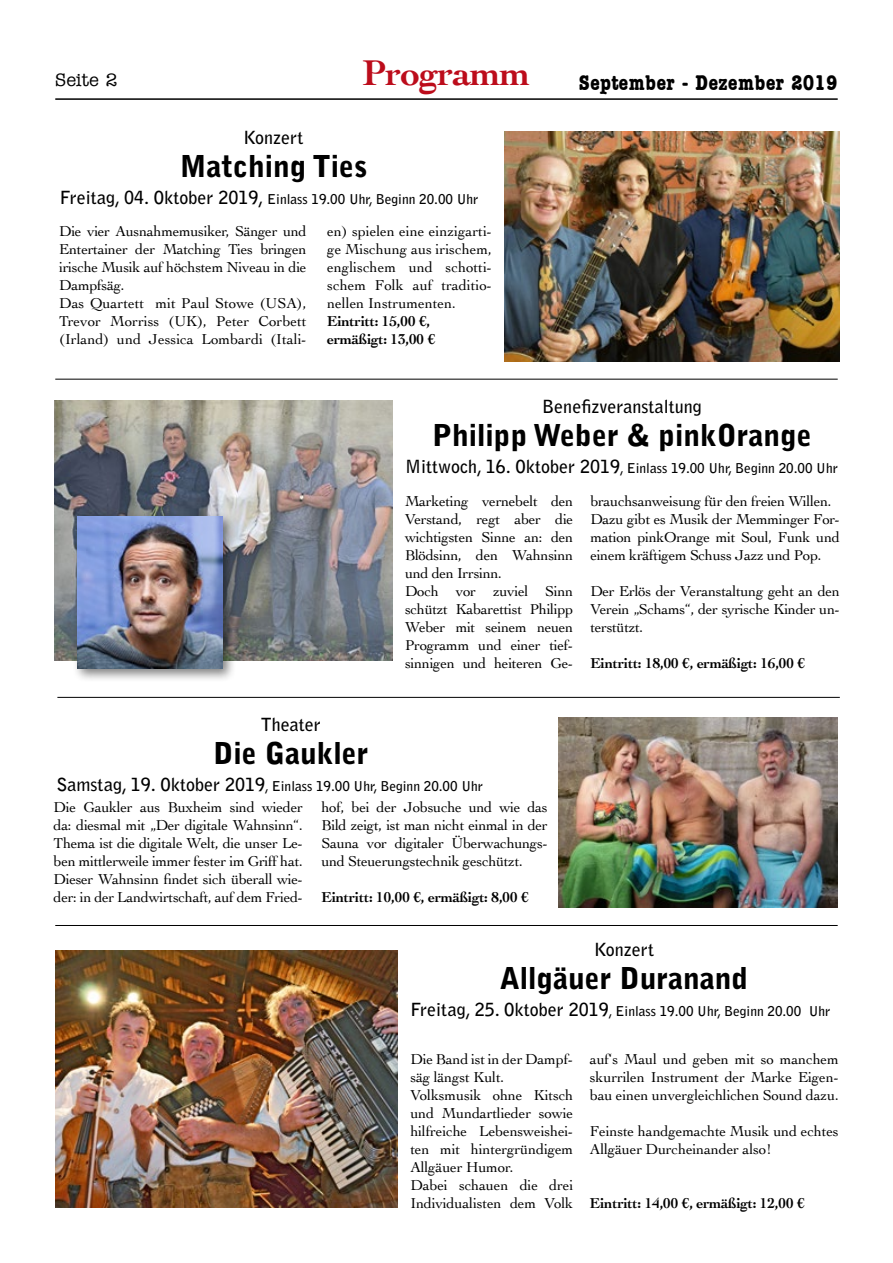
<style>
.page{position:relative;width:893px;height:1263px;background:#fff}
.page>*{position:absolute;margin:0;border:0;box-sizing:border-box;transform-origin:0 0}
.t1{font:700 37.5px "Cochin";letter-spacing:-.02em;color:#bc0c1b}
.t2{font:900 30px "Bell Gothic Std";color:#000}
.t3{font:21px "Amerigo Condensed Large Normal";color:#000}
.t4{font:700 18px "Bell Gothic Std";color:#000}
.t5{font:700 18px "Amerigo";color:#000}
.t6{font:15px/18px "Cochin";letter-spacing:-.02em;color:#000;text-align:justify}
.t7{font:700 15px/18px "Cochin";letter-spacing:-.02em;color:#000}
.t8{font:700 13.5px "Bell Gothic Std";color:#000}
.s1{font-size:18px}
</style>
<div class="page">
<hr style="left:55px;top:98px;width:783px;height:2px;background:#000">
<hr style="left:55px;top:379px;width:783px;height:1px;background:#000">
<hr style="left:57px;top:697px;width:783px;height:1px;background:#000">
<hr style="left:55px;top:925px;width:783px;height:1px;background:#000">
<img style="left:55px;top:401px;width:337px;height:259px">
<div style="left:72px;top:512px;width:164px;height:171px;background:#000;opacity:.5"></div>
<img style="left:77px;top:517px;width:145px;height:152px">
<img style="left:55px;top:951px;width:343px;height:257px">
<img style="left:558px;top:718px;width:280px;height:189px">
<img style="left:505px;top:132px;width:334px;height:230px">
<p class="t5" style="left:55px;top:70px;width:64px">Seite 2</p>
<h1 class="t1" style="left:362px;top:48px;width:170px">Programm</h1>
<p class="t4" style="left:244px;top:127px;width:61px">Konzert</p>
<h2 class="t2" style="left:180px;top:149px;width:189px">Matching Ties</h2>
<p class="t8" style="left:60px;top:191px;width:420px"><span class="s1">Freitag, 04. Oktober 2019,</span> Einlass 19.00 Uhr, Beginn 20.00 Uhr</p>
<p class="t6" style="left:59px;top:221px;width:249px;text-align:left">Die vier Ausnahmemusiker, Sänger und Entertainer der Matching Ties bringen irische Musik auf höchstem Niveau in die Dampfsäg.<br>Das Quartett mit Paul Stowe (USA), Trevor Morriss (UK), Peter Corbett (Irland) und Jessica Lombardi (Itali-</p>
<p class="t6" style="left:327px;top:221px;width:166px">en) spielen eine einzigarti&shy;ge Mischung aus irischem, englischem und schotti&shy;schem Folk auf traditio&shy;nellen Instrumenten.</p>
<p class="t7" style="left:327px;top:311px;width:110px">Eintritt: 15,00 €, ermäßigt: 13,00 €</p>
<h3 class="t3" style="left:578px;top:70px;width:261px">September - Dezember 2019</h3>
<p class="t4" style="left:542px;top:396px;width:161px">Benefizveranstaltung</p>
<h2 class="t2" style="left:432px;top:418px;width:381px">Philipp Weber &amp; pinkOrange</h2>
<p class="t8" style="left:405px;top:460px;width:434px"><span class="s1">Mittwoch, 16. Oktober 2019</span>, Einlass 19.00 Uhr, Beginn 20.00 Uhr</p>
<p class="t6" style="left:405px;top:491px;width:170px;text-align:left">Marketing vernebelt den<br>Verstand, regt aber die wichtigsten Sinne an: den<br>Blödsinn, den Wahnsinn und den Irrsinn.<br>Doch vor zuviel Sinn schützt Kabarettist Philipp<br>Weber mit seinem neuen<br>Programm und einer tief&shy;sinnigen und heiteren Ge-</p>
<p class="t6" style="left:590px;top:491px;width:251px;text-align:left">brauchsanweisung für den freien Willen.<br>Dazu gibt es Musik der Memminger For&shy;mation pinkOrange mit Soul, Funk und einem kräftigem Schuss Jazz und Pop.</p>
<p class="t6" style="left:590px;top:581px;width:251px">Der Erlös der Veranstaltung geht an den Verein „Schams“, der syrische Kinder un&shy;terstützt.</p>
<p class="t7" style="left:590px;top:653px;width:216px">Eintritt: 18,00 €, ermäßigt: 16,00 €</p>
<p class="t4" style="left:261px;top:714px;width:61px">Theater</p>
<h2 class="t2" style="left:213px;top:736px;width:156px">Die Gaukler</h2>
<p class="t8" style="left:57px;top:778px;width:428px"><span class="s1">Samstag, 19. Oktober 2019</span>, Einlass 19.00 Uhr, Beginn 20.00 Uhr</p>
<p class="t6" style="left:54px;top:797px;width:251px">Die Gaukler aus Buxheim sind wieder da: diesmal mit „Der digitale Wahnsinn“.<br>Thema ist die digitale Welt, die unser Le&shy;ben mittlerweile immer fester im Griff hat.<br>Dieser Wahnsinn findet sich überall wie&shy;der: in der Landwirtschaft, auf dem Fried-</p>
<p class="t6" style="left:321px;top:797px;width:228px">hof, bei der Jobsuche und wie das Bild zeigt, ist man nicht einmal in der Sauna vor digitaler Überwachungs&shy;und Steuerungstechnik geschützt.</p>
<p class="t7" style="left:321px;top:887px;width:209px">Eintritt: 10,00 €, ermäßigt: 8,00 €</p>
<p class="t4" style="left:594px;top:939px;width:61px">Konzert</p>
<h2 class="t2" style="left:500px;top:961px;width:250px">Allgäuer Duranand</h2>
<p class="t8" style="left:410px;top:1003px;width:422px"><span class="s1">Freitag, 25. Oktober 2019</span>, Einlass 19.00 Uhr, Beginn 20.00 Uhr</p>
<p class="t6" style="left:410px;top:1049px;width:164px;text-align:left">Die Band ist in der Dampf&shy;säg längst Kult.<br>Volksmusik ohne Kitsch und Mundartlieder sowie hilfreiche Lebensweishei&shy;ten mit hintergründigem<br>Allgäuer Humor.<br>Dabei schauen die drei<br>Individualisten dem Volk</p>
<p class="t6" style="left:590px;top:1049px;width:250px">auf‘s Maul und geben mit so manchem skurrilen Instrument der Marke Eigen&shy;bau einen unvergleichlichen Sound dazu.</p>
<p class="t6" style="left:590px;top:1121px;width:250px">Feinste handgemachte Musik und echtes<br>Allgäuer Durcheinander also!</p>
<p class="t7" style="left:590px;top:1193px;width:216px">Eintritt: 14,00 €, ermäßigt: 12,00 €</p>
</div>
